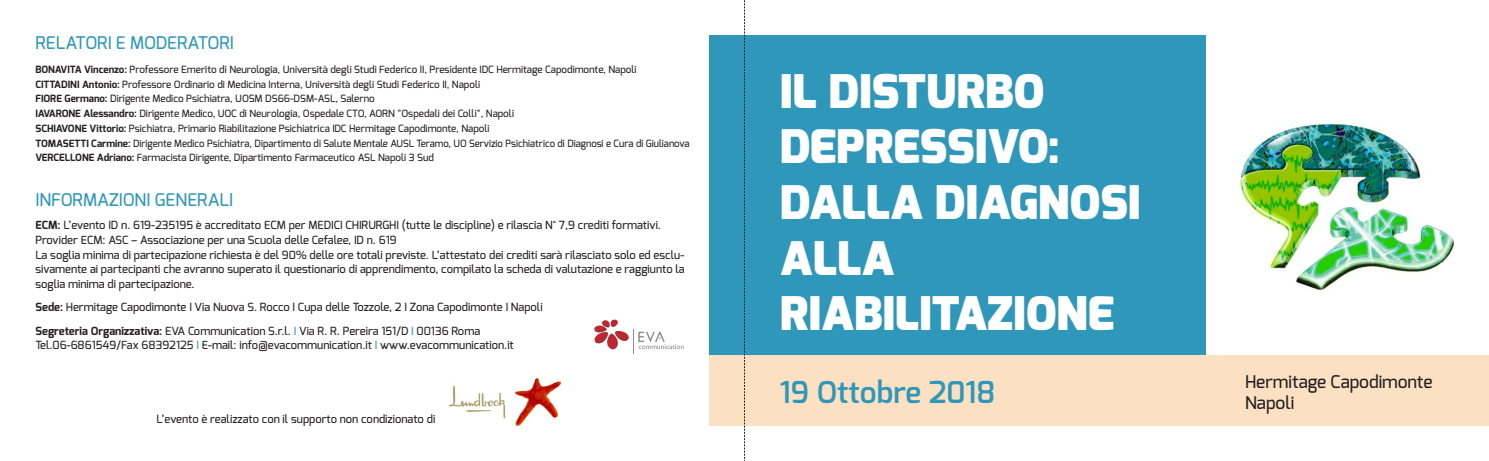
<style>
.page{position:relative;width:1489px;height:461px;background:#fff}
.page>*{position:absolute;margin:0;border:0;box-sizing:border-box;transform-origin:0 0}
.t1{font:900 46.25px/55.5px "Exo";color:#fff}
.t2{font:600 30px "Exo";color:#2f97b9}
.t3{font:500 17.5px "Exo";color:#2f97b9}
.t4{font:500 17.5px/21px "Exo";color:#231f20}
.t5{font:500 11.25px/14.8px "Exo";color:#231f20}
.t6{font:500 10px/14.8px "Exo";color:#231f20}
.s1{font-weight:700}
.s2{color:#2f97b9}
</style>
<div class="page">
<div style="left:709px;top:354px;width:779px;height:71px;background:#fbe0c2"></div>
<div style="left:709px;top:35px;width:496px;height:319px;background:#2f97b9"></div>
<svg style="left:744px;top:0;width:1px;height:461px"></svg>
<img style="left:1240px;top:124px;width:213px;height:165px">
<svg style="left:594px;top:319px;width:89px;height:34px"></svg>
<img style="left:449px;top:378px;width:111px;height:47px">
<h3 class="t3" style="left:35px;top:36px;width:200px">RELATORI E MODERATORI</h3>
<p class="t6" style="left:35px;top:63px;width:655px"><span class="s1">BONAVITA Vincenzo:</span> Professore Emerito di Neurologia, Università degli Studi Federico II, Presidente IDC Hermitage Capodimonte, Napoli<br><span class="s1">CITTADINI Antonio:</span> Professore Ordinario di Medicina Interna, Università degli Studi Federico II, Napoli<br><span class="s1">FIORE Germano:</span> Dirigente Medico Psichiatra, UOSM DS66-DSM-ASL, Salerno<br><span class="s1">IAVARONE Alessandro:</span> Dirigente Medico, UOC di Neurologia, Ospedale CTO, AORN "Ospedali dei Colli", Napoli<br><span class="s1">SCHIAVONE Vittorio:</span> Psichiatra, Primario Riabilitazione Psichiatrica IDC Hermitage Capodimonte, Napoli<br><span class="s1">TOMASETTI Carmine:</span> Dirigente Medico Psichiatra, Dipartimento di Salute Mentale AUSL Teramo, UO Servizio Psichiatrico di Diagnosi e Cura di Giulianova <span class="s1">VERCELLONE Adriano:</span> Farmacista Dirigente, Dipartimento Farmaceutico ASL Napoli 3 Sud</p>
<h3 class="t3" style="left:35px;top:192px;width:199px">INFORMAZIONI GENERALI</h3>
<p class="t5" style="left:35px;top:219px;width:650px"><span class="s1">ECM:</span> L’evento ID n. 619-235195 è accreditato ECM per MEDICI CHIRURGHI (tutte le discipline) e rilascia N° 7,9 crediti formativi.<br>Provider ECM: ASC – Associazione per una Scuola delle Cefalee, ID n. 619<br>La soglia minima di partecipazione richiesta è del 90% delle ore totali previste. L’attestato dei crediti sarà rilasciato solo ed esclu&shy;sivamente ai partecipanti che avranno superato il questionario di apprendimento, compilato la scheda di valutazione e raggiunto la soglia minima di partecipazione.</p>
<p class="t5" style="left:35px;top:297px;width:508px;line-height:23.2px"><span class="s1">Sede:</span> Hermitage Capodimonte I Via Nuova S. Rocco I Cupa delle Tozzole, 2 I Zona Capodimonte I Napoli<br><span class="s1">Segreteria Organizzativa:</span> EVA Communication S.r.l. <span class="s2">I</span> Via R. R. Pereira 151/D <span class="s2">I</span> 00136 Roma</p>
<p class="t5" style="left:35px;top:339px;width:480px">Tel.06-6861549/Fax 68392125 <span class="s2">I</span> E-mail: info@evacommunication.it <span class="s2">I</span> www.evacommunication.it</p>
<p class="t5" style="left:156px;top:413px;width:280px">L’evento è realizzato con il supporto non condizionato di</p>
<h1 class="t1" style="left:780px;top:64px;width:362px">IL DISTURBO<br>DEPRESSIVO:<br>DALLA DIAGNOSI<br>ALLA<br>RIABILITAZIONE</h1>
<h2 class="t2" style="left:780px;top:379px;width:217px">19 Ottobre 2018</h2>
<h3 class="t4" style="left:1244px;top:372px;width:189px">Hermitage Capodimonte<br>Napoli</h3>
</div>
